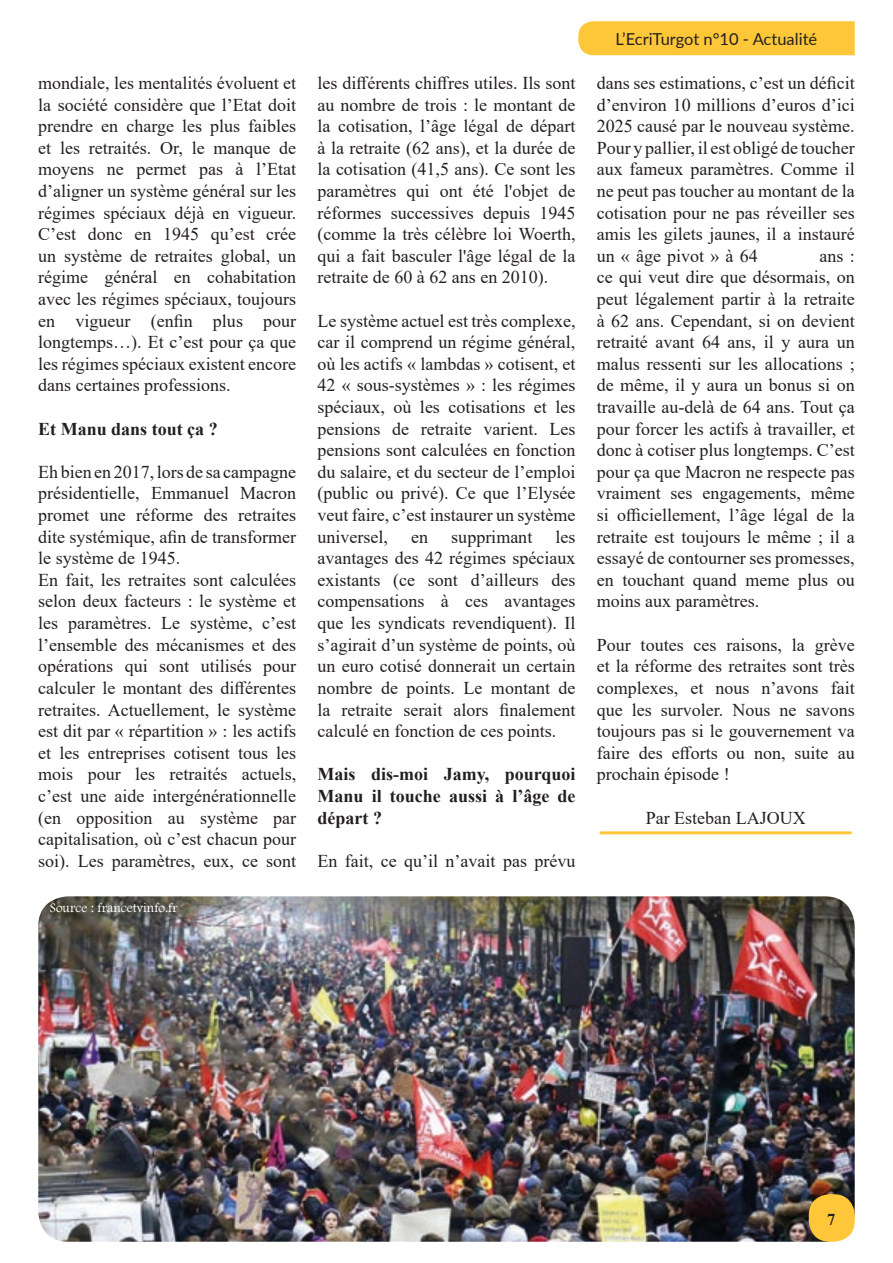
<style>
.page{position:relative;width:893px;height:1263px;background:#fff}
.page>*{position:absolute;margin:0;border:0;box-sizing:border-box;transform-origin:0 0}
.t1{font:18px/21.6px "Times New Roman";color:#231f20;text-align:justify}
.t2{font:700 18px/21.6px "Times New Roman";color:#231f20;text-align:justify}
.t3{font:16.5px "Lato";color:#231f20}
.t4{font:700 16.5px "Times New Roman";color:#231f20}
.t5{font:13.5px "Footlight MT Light";color:#fff}
</style>
<div class="page">
<img style="left:38px;top:896px;width:817px;height:346px">
<div style="left:578px;top:21px;width:277px;height:34px;background:#fec739"></div>
<div style="left:809px;top:1194px;width:46px;height:48px;background:#fec739;border-radius:21px"></div>
<hr style="left:601px;top:831px;width:249px;height:3px;background:#fec739">
<p class="t1" style="left:38px;top:72px;width:259px">mondiale, les mentalités évoluent et la société considère que l’Etat doit prendre en charge les plus faibles et les retraités. Or, le manque de moyens ne permet pas à l’Etat d’aligner un système général sur les régimes spéciaux déjà en vigueur.<br>C’est donc en 1945 qu’est crée un système de retraites global, un régime général en cohabitation avec les régimes spéciaux, toujours en vigueur (enfin plus pour longtemps…). Et c’est pour ça que les régimes spéciaux existent encore dans certaines professions.</p>
<p class="t2" style="left:38px;top:417px;width:181px">Et Manu dans tout ça ?</p>
<p class="t1" style="left:38px;top:460px;width:259px;text-align:left">Eh bien en 2017, lors de sa campagne présidentielle, Emmanuel Macron promet une réforme des retraites dite systémique, afin de transformer le système de 1945.<br>En fait, les retraites sont calculées selon deux facteurs : le système et les paramètres. Le système, c’est l’ensemble des mécanismes et des opérations qui sont utilisés pour calculer le montant des différentes retraites. Actuellement, le système est dit par « répartition » : les actifs et les entreprises cotisent tous les mois pour les retraités actuels, c’est une aide intergénérationnelle (en opposition au système par capitalisation, où c’est chacun pour soi). Les paramètres, eux, ce sont</p>
<p class="t5" style="left:50px;top:900px;width:129px">Source : francetvinfo.fr</p>
<p class="t1" style="left:317px;top:72px;width:259px">les différents chiffres utiles. Ils sont au nombre de trois : le montant de la cotisation, l’âge légal de départ à la retraite (62 ans), et la durée de la cotisation (41,5 ans). Ce sont les paramètres qui ont été l'objet de réformes successives depuis 1945 (comme la très célèbre loi Woerth, qui a fait basculer l'âge légal de la retraite de 60 à 62 ans en 2010).</p>
<p class="t1" style="left:317px;top:309px;width:259px">Le système actuel est très complexe, car il comprend un régime général, où les actifs « lambdas » cotisent, et 42 « sous-systèmes » : les régimes spéciaux, où les cotisations et les pensions de retraite varient. Les pensions sont calculées en fonction du salaire, et du secteur de l’emploi (public ou privé). Ce que l’Elysée veut faire, c’est instaurer un système universel,</p>
<p class="t1" style="left:317px;top:525px;width:259px;text-indent:238px">les avantages des 42 régimes spéciaux existants (ce sont d’ailleurs des compensations à ces avantages que les syndicats revendiquent). Il s’agirait d’un système de points, où un euro cotisé donnerait un certain nombre de points. Le montant de la retraite serait alors finalement calculé en fonction de ces points.</p>
<p class="t2" style="left:317px;top:763px;width:259px">Mais dis-moi Jamy, pourquoi Manu il touche aussi à l’âge de départ ?</p>
<p class="t1" style="left:317px;top:849px;width:259px">En fait, ce qu’il n’avait pas prévu</p>
<p class="t1" style="left:411px;top:525px;width:18px">en</p>
<p class="t1" style="left:451px;top:525px;width:83px">supprimant</p>
<p class="t3" style="left:615px;top:27px;width:203px">L’EcriTurgot n°10 - Actualité</p>
<p class="t1" style="left:597px;top:72px;width:259px">dans ses estimations, c’est un déficit d’environ 10 millions d’euros d’ici 2025 causé par le nouveau système.<br>Pour y pallier, il est obligé de toucher aux fameux paramètres. Comme il ne peut pas toucher au montant de la cotisation pour ne pas réveiller ses amis les gilets jaunes, il a instauré un « âge pivot » à 64</p>
<p class="t1" style="left:597px;top:244px;width:259px;text-indent:223px">ans : ce qui veut dire que désormais, on peut légalement partir à la retraite à 62 ans. Cependant, si on devient retraité avant 64 ans, il y aura un malus ressenti sur les allocations ; de même, il y aura un bonus si on travaille au-delà de 64 ans. Tout ça pour forcer les actifs à travailler, et donc à cotiser plus longtemps. C’est pour ça que Macron ne respecte pas vraiment ses engagements, même si officiellement, l’âge légal de la retraite est toujours le même ; il a essayé de contourner ses promesses, en touchant quand meme plus ou moins aux paramètres.</p>
<p class="t1" style="left:597px;top:633px;width:259px">Pour toutes ces raisons, la grève et la réforme des retraites sont très complexes, et nous n’avons fait que les survoler. Nous ne savons toujours pas si le gouvernement va faire des efforts ou non, suite au prochain épisode !</p>
<p class="t1" style="left:646px;top:806px;width:161px">Par Esteban LAJOUX</p>
<p class="t4" style="left:827px;top:1208px;width:10px">7</p>
</div>
